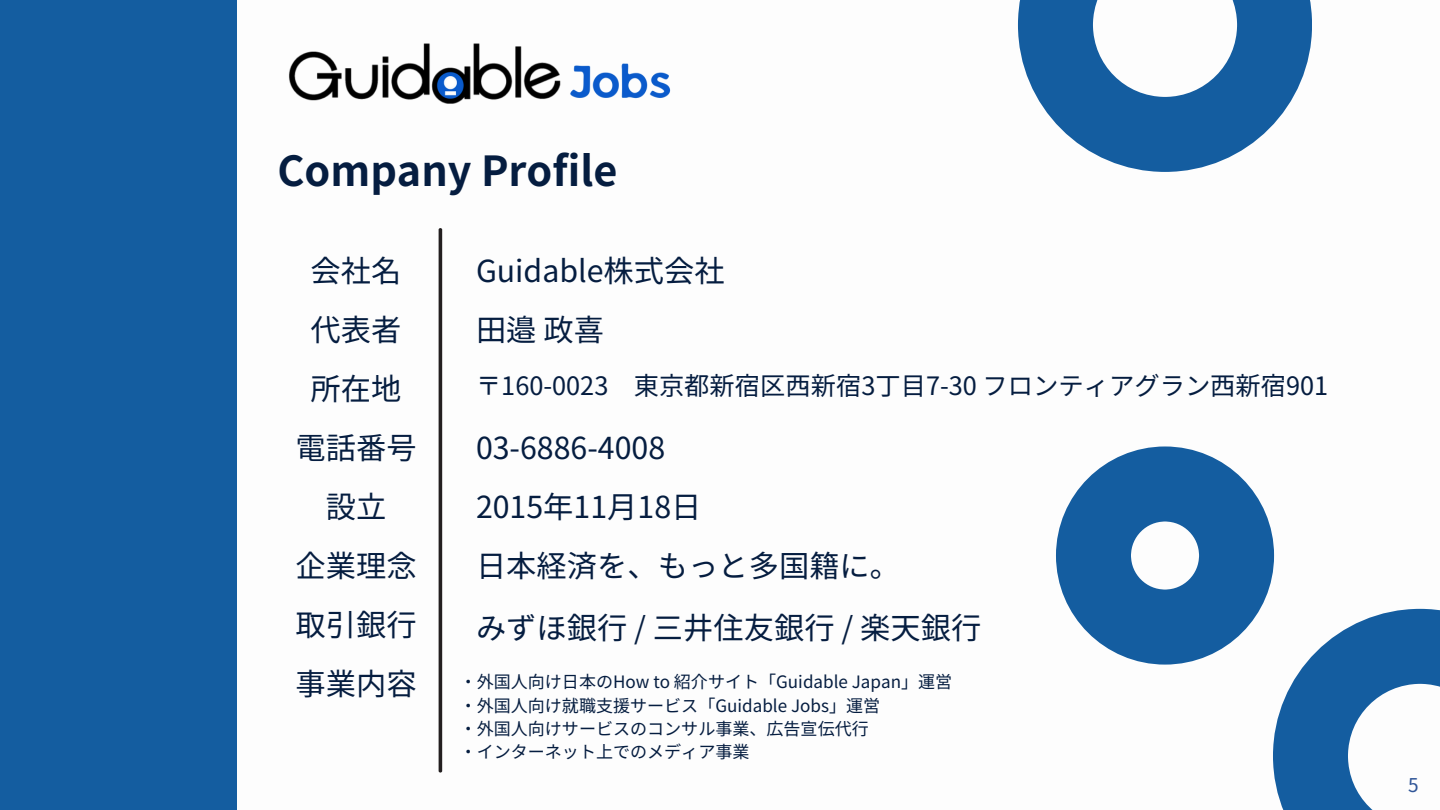
<style>
.page{position:relative;width:1440px;height:810px;background:#fff}
.page>*{position:absolute;margin:0;border:0;box-sizing:border-box;transform-origin:0 0}
.t1{font:700 41.3px "Noto Sans JP";color:#051d40}
.t2{font:30.3px "Noto Sans JP";color:#051d40}
.t3{font:25.3px "Noto Sans JP";color:#051d40}
.t4{font:19px "Noto Sans JP";color:#2f5597}
.t5{font:17px "Noto Sans JP";color:#051d40}
</style>
<div class="page">
<div style="left:0;top:0;width:237px;height:810px;background:#145da0"></div>
<svg style="left:1018px;top:0;width:294px;height:172px"></svg>
<img style="left:288px;top:43px;width:383px;height:61px">
<hr style="left:439px;top:228px;width:3px;height:545px;background:#231f20;border-radius:2px">
<svg style="left:1273px;top:609px;width:167px;height:201px"></svg>
<svg style="left:1056px;top:446px;width:218px;height:219px"></svg>
<p class="t1" style="left:277px;top:138px;width:342px">Company Profile</p>
<h1 class="t2" style="left:311px;top:247px;width:92px">会社名</h1>
<h2 class="t2" style="left:311px;top:306px;width:92px">代表者</h2>
<h2 class="t2" style="left:311px;top:365px;width:92px">所在地</h2>
<h2 class="t2" style="left:296px;top:424px;width:123px">電話番号</h2>
<h2 class="t2" style="left:326px;top:483px;width:59px">設立</h2>
<h2 class="t2" style="left:296px;top:542px;width:123px">企業理念</h2>
<h2 class="t2" style="left:476px;top:247px;width:250px">Guidable株式会社</h2>
<p class="t2" style="left:476px;top:306px;width:129px">田邉政喜</p>
<h2 class="t3" style="left:476px;top:366px;width:854px">〒160-0023 東京都新宿区西新宿3丁目 7-30 フロンティアグラン西新宿901</h2>
<h2 class="t2" style="left:476px;top:424px;width:191px">03-6886-4008</h2>
<h3 class="t2" style="left:476px;top:483px;width:216px">2015年11月 18日</h3>
<h2 class="t2" style="left:476px;top:542px;width:426px">日本経済を、もっと多国籍に。</h2>
<h2 class="t2" style="left:296px;top:601px;width:120px">取引銀行</h2>
<p class="t2" style="left:476px;top:604px;width:505px">みずほ銀行 / 三井住友銀行 / 楽天銀行</p>
<h2 class="t2" style="left:296px;top:659px;width:123px">事業内容</h2>
<h2 class="t5" style="left:460px;top:668px;width:494px">・外国人向け日本のHow to 紹介サイト「Guidable Japan」運営</h2>
<h2 class="t5" style="left:460px;top:692px;width:422px">・外国人向け就職支援サービ ス「Guidable Jobs」運営</h2>
<h2 class="t5" style="left:460px;top:715px;width:409px">・外国人向けサービ スのコンサル事業、広告宣伝代行</h2>
<p class="t5" style="left:460px;top:739px;width:291px">・インターネット上でのメディア事業</p>
<p class="t4" style="left:1408px;top:770px;width:12px">5</p>
</div>
